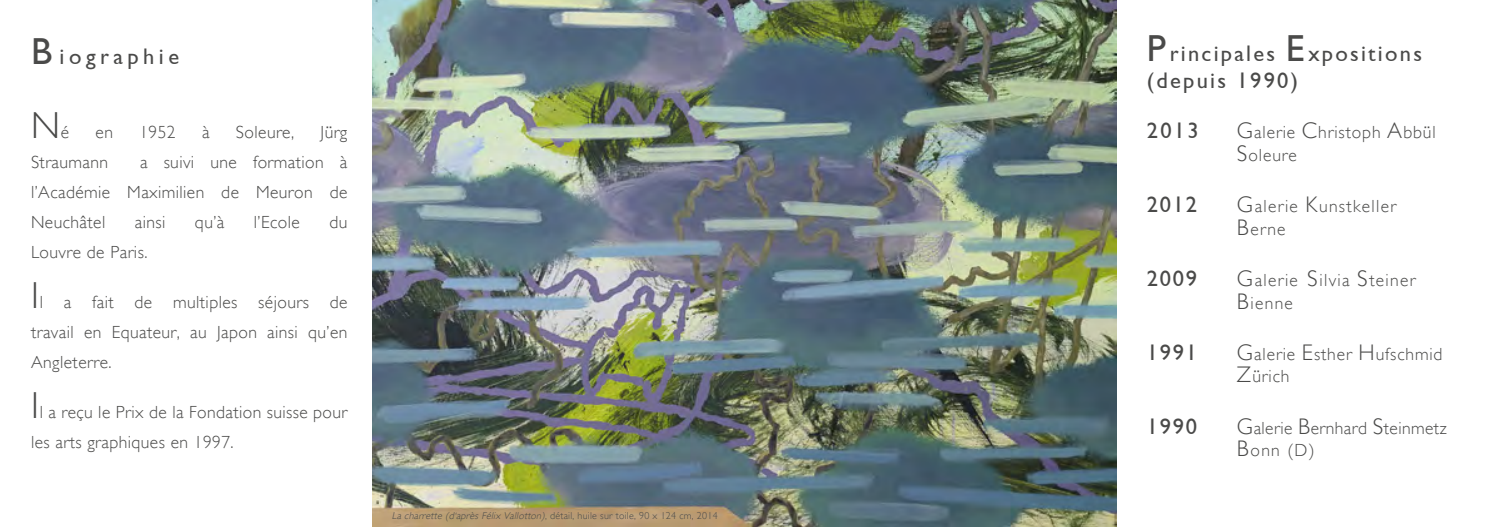
<style>
.page{position:relative;width:1489px;height:527px;background:#fff}
.page>*{position:absolute;margin:0;border:0;box-sizing:border-box;transform-origin:0 0}
.t1{font:300 37.5px "Gill Sans";color:#4a4a49}
.t2{font:22.5px/27px "Gill Sans";letter-spacing:.1em;color:#4a4a49}
.t3{font:22.5px "Gill Sans";letter-spacing:.2em;color:#4a4a49}
.t4{font:300 17.5px/30px "Gill Sans";letter-spacing:.025em;color:#4a4a49}
.t5{font:300 17.5px/22.5px "Gill Sans";letter-spacing:.05em;color:#4a4a49}
.t6{font:300 17.5px/22.5px "Gill Sans";letter-spacing:.075em;color:#4a4a49}
.t7{font:300 10px "Gill Sans";color:#4a4a49}
.s1{font-size:37.5px}
.s2{font-size:17.5px}
.s3{font-style:italic}
.s4{font-size:22.5px}
</style>
<div class="page">
<img style="left:372px;top:0;width:744px;height:526px">
<p class="t3" style="left:31px;top:43px;width:150px"><span class="s1">B</span> iographie</p>
<h1 class="t1" style="left:31px;top:103px;width:40px">N<span class="s2">é</span></h1>
<p class="t4" style="left:96px;top:116px;width:19px">en</p>
<p class="t4" style="left:139px;top:116px;width:38px">1952</p>
<p class="t4" style="left:202px;top:116px;width:9px">à</p>
<p class="t4" style="left:236px;top:116px;width:60px">Soleure,</p>
<p class="t4" style="left:320px;top:116px;width:28px">Jürg</p>
<p class="t4" style="left:31px;top:146px;width:78px">Straumann</p>
<p class="t4" style="left:31px;top:146px;width:318px;text-align:justify;text-indent:109px">a suivi une formation à l’Académie Maximilien de Meuron de Neuchâtel</p>
<p class="t4" style="left:135px;top:206px;width:32px">ainsi</p>
<p class="t4" style="left:195px;top:206px;width:31px">qu’à</p>
<p class="t4" style="left:254px;top:206px;width:48px">l’Ecole</p>
<p class="t4" style="left:329px;top:206px;width:19px">du</p>
<p class="t4" style="left:31px;top:236px;width:118px">Louvre de Paris.</p>
<p class="t4" style="left:31px;top:286px;width:318px;text-align:justify"><span class="s1">I</span>l a fait de multiples séjours de travail en Equateur, au Japon ainsi qu’en Angleterre.</p>
<p class="t4" style="left:31px;top:396px;width:318px"><span class="s1">I</span>l a reçu le Prix de la Fondation suisse pour les arts graphiques en 1997.</p>
<p class="t7" style="left:392px;top:509px;width:327px"><span class="s3">La charrette (d‘après Félix Vallotton)</span>, d ét a i l , h u i l e s u r t o i l e , 9 0 x 1 2 4 c m , 2 0 1 4</p>
<p class="t2" style="left:1146px;top:40px;width:276px"><span class="s1">P</span>rincipales <span class="s1">E</span>xpositions (depuis 1990)</p>
<p class="t2" style="left:1146px;top:117px;width:53px">2013</p>
<p class="t5" style="left:1236px;top:121px;width:200px"><span class="s4">G</span>alerie <span class="s4">C</span>hristoph <span class="s4">A</span>bbül<br><span class="s4">S</span>oleure</p>
<p class="t2" style="left:1146px;top:191px;width:52px">2012</p>
<p class="t6" style="left:1236px;top:195px;width:161px"><span class="s4">G</span>alerie <span class="s4">K</span>unstkeller<br><span class="s4">B</span>erne</p>
<p class="t2" style="left:1146px;top:264px;width:52px">2009</p>
<p class="t6" style="left:1236px;top:268px;width:180px"><span class="s4">G</span>alerie <span class="s4">S</span>ilvia <span class="s4">S</span>teiner<br><span class="s4">B</span>ienne</p>
<p class="t2" style="left:1146px;top:338px;width:52px">1991</p>
<p class="t5" style="left:1236px;top:342px;width:207px"><span class="s4">G</span>alerie <span class="s4">E</span>sther <span class="s4">H</span>ufschmid<br><span class="s4">Z</span>ürich</p>
<p class="t2" style="left:1146px;top:412px;width:52px">1990</p>
<p class="t4" style="left:1236px;top:416px;width:211px;line-height:22.5px"><span class="s4">G</span>alerie <span class="s4">B</span>ernhard <span class="s4">S</span>teinmetz<br><span class="s4">B</span>onn (D)</p>
</div>
